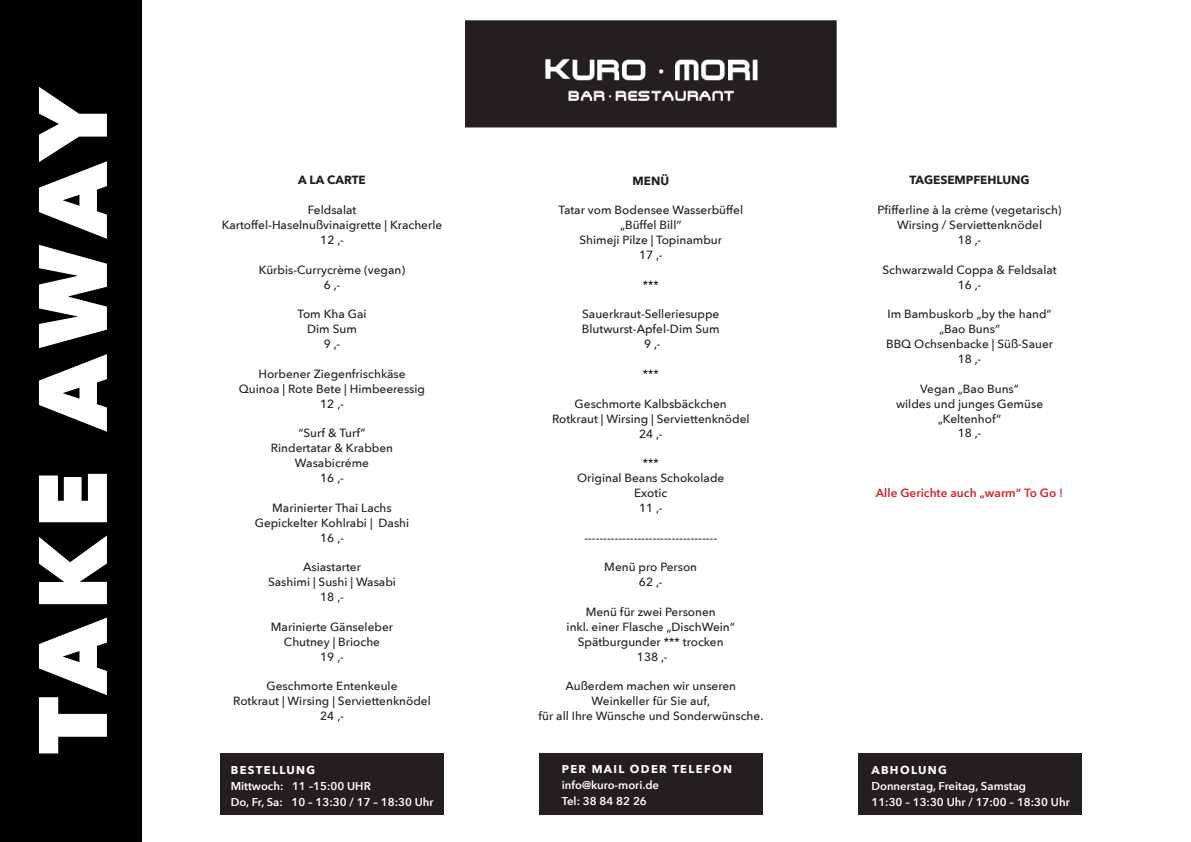
<style>
.page{position:relative;width:1191px;height:842px;background:#fff}
.page>*{position:absolute;margin:0;border:0;box-sizing:border-box;transform-origin:0 0}
.t1{font:800 96px "Avenir Next";color:#fff}
.t2{font:500 11.9px/14.9px "Avenir Next";color:#231f20;text-align:center}
.t3{font:700 11.9px "Avenir Next";color:#231f20}
.t4{font:600 11.9px "Avenir Next";color:#d22329}
.t5{font:600 11.4px/16.1px "Avenir Next";color:#fff}
.t6{font:700 11.4px "Avenir Next";letter-spacing:.12em;color:#fff}
.s1{font-weight:500}
</style>
<div class="page">
<div style="left:0;top:0;width:142px;height:842px;background:#000"></div>
<div style="left:220px;top:753px;width:224px;height:62px;background:#231f20"></div>
<div style="left:858px;top:753px;width:223px;height:62px;background:#231f20"></div>
<div style="left:539px;top:753px;width:223px;height:62px;background:#231f20"></div>
<img style="left:466px;top:21px;width:370px;height:106px">
<h1 class="t1" style="left:11px;top:754px;width:671px;rotate:-90deg">TAKE AWAY</h1>
<p class="t3" style="left:298px;top:173px;width:69px">A LA CARTE</p>
<p class="t2" style="left:222px;top:203px;width:222px">Feldsalat<br>Kartoffel-Haselnußvinaigrette | Kracherle<br>12 ,-</p>
<p class="t2" style="left:259px;top:262px;width:148px">Kürbis-Currycrème (vegan)<br>6 ,-</p>
<p class="t2" style="left:297px;top:307px;width:71px">Tom Kha Gai<br>Dim Sum<br>9 ,-</p>
<p class="t2" style="left:239px;top:367px;width:188px">Horbener Ziegenfrischkäse<br>Quinoa | Rote Bete | Himbeeressig<br>12 ,-</p>
<p class="t2" style="left:271px;top:426px;width:124px">“Surf &amp; Turf”<br>Rindertatar &amp; Krabben<br>Wasabicréme<br>16 ,-</p>
<p class="t2" style="left:255px;top:501px;width:156px">Marinierter Thai Lachs<br>Gepickelter Kohlrabi | Dashi<br>16 ,-</p>
<p class="t2" style="left:268px;top:560px;width:129px">Asiastarter<br>Sashimi | Sushi | Wasabi<br>18 ,-</p>
<p class="t2" style="left:271px;top:620px;width:124px">Marinierte Gänseleber<br>Chutney | Brioche<br>19 ,-</p>
<p class="t2" style="left:233px;top:679px;width:199px">Geschmorte Entenkeule<br>Rotkraut | Wirsing | Serviettenknödel<br>24 ,-</p>
<p class="t6" style="left:231px;top:762px;width:86px">BESTELLUNG</p>
<p class="t5" style="left:231px;top:778px;width:204px">Mittwoch: 11 –15:00 UHR<br>Do, Fr, Sa: 10 – 13:30 / 17 – 18:30 Uhr</p>
<p class="t3" style="left:632px;top:173px;width:38px">MENÜ</p>
<p class="t2" style="left:558px;top:203px;width:186px">Tatar vom Bodensee Wasserbüffel „Büffel Bill“<br>Shimeji Pilze | Topinambur<br>17 ,-</p>
<p class="t2" style="left:643px;top:277px;width:18px">***</p>
<p class="t2" style="left:582px;top:307px;width:139px">Sauerkraut-Selleriesuppe<br>Blutwurst-Apfel-Dim Sum<br>9 ,-</p>
<p class="t2" style="left:643px;top:367px;width:18px">***</p>
<p class="t2" style="left:552px;top:396px;width:199px">Geschmorte Kalbsbäckchen<br>Rotkraut | Wirsing | Serviettenknödel<br>24 ,-</p>
<p class="t2" style="left:577px;top:456px;width:149px">***<br>Original Beans Schokolade<br>Exotic<br>11 ,-</p>
<p class="t2" style="left:584px;top:530px;width:134px">-----------------------------------</p>
<p class="t2" style="left:604px;top:560px;width:94px">Menü pro Person<br>62 ,-</p>
<p class="t2" style="left:566px;top:605px;width:170px">Menü für zwei Personen<br>inkl. einer Flasche „DischWein“<br>Spätburgunder *** trocken<br>138 ,-</p>
<p class="t2" style="left:538px;top:679px;width:226px">Außerdem machen wir unseren<br>Weinkeller für Sie auf,<br>für all Ihre Wünsche und Sonderwünsche.</p>
<p class="t6" style="left:562px;top:762px;width:172px">PER MAIL ODER TELEFON</p>
<p class="t5" style="left:562px;top:777px;width:99px">info@kuro-mori.de<br>Tel: 38 84 82 26</p>
<p class="t3" style="left:909px;top:173px;width:122px">TAGESEMPFEHLUNG</p>
<p class="t2" style="left:877px;top:203px;width:186px">Pfifferline à la crème (vegetarisch)<br>Wirsing / Serviettenknödel<br>18 ,-</p>
<p class="t2" style="left:882px;top:262px;width:176px">Schwarzwald Coppa &amp; Feldsalat<br>16 ,-</p>
<p class="t2" style="left:886px;top:307px;width:168px">Im Bambuskorb „by the hand“ „Bao Buns“<br>BBQ Ochsenbacke | Süß-Sauer<br>18 ,-</p>
<p class="t2" style="left:896px;top:382px;width:149px">Vegan „Bao Buns“<br>wildes und junges Gemüse „Keltenhof“<br>18 ,-</p>
<p class="t4" style="left:876px;top:485px;width:189px">Alle Gerichte auch „warm“ To Go <span class="s1">!</span></p>
<p class="t6" style="left:871px;top:762px;width:77px">ABHOLUNG</p>
<p class="t5" style="left:871px;top:778px;width:200px">Donnerstag, Freitag, Samstag<br>11:30 – 13:30 Uhr / 17:00 – 18:30 Uhr</p>
</div>
